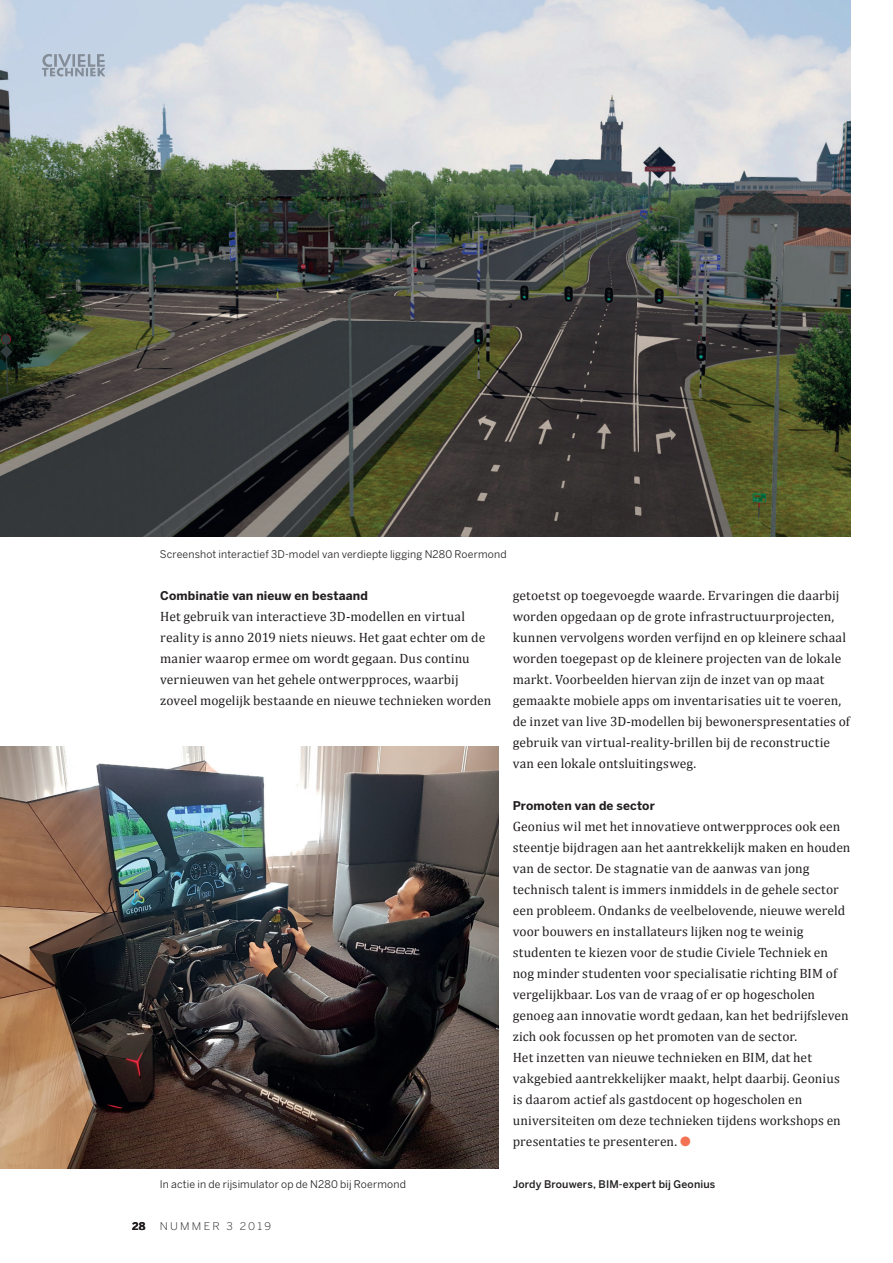
<style>
.page{position:relative;width:893px;height:1263px;background:#fff}
.page>*{position:absolute;margin:0;border:0;box-sizing:border-box;transform-origin:0 0}
.t1{font:13.5px/21px "Cambria";letter-spacing:.01em;color:#231f20}
.t2{font:700 12px "Benton Sans";letter-spacing:.01em;color:#231f20}
.t3{font:10.5px "Benton Sans";letter-spacing:.015em;color:#231f20}
.t4{font:500 10.5px "Benton Sans";letter-spacing:.015em;color:#231f20}
.t5{font:300 10.5px "Benton Sans";letter-spacing:.2em;color:#231f20;scale:1.05 1}
.t6{font:700 10.5px "Benton Sans";color:#231f20}
.s1{color:#f37255}
</style>
<div class="page">
<img style="left:0;top:0;width:850px;height:537px">
<img style="left:42px;top:54px;width:63px;height:23px">
<img style="left:0;top:746px;width:498px;height:423px">
<p class="t3" style="left:160px;top:548px;width:348px">Screenshot interactief 3D-model van verdiepte ligging N280 Roermond</p>
<p class="t2" style="left:160px;top:588px;width:209px">Combinatie van nieuw en bestaand</p>
<p class="t1" style="left:160px;top:606px;width:333px">Het gebruik van interactieve 3D-modellen en virtual reality is anno 2019 niets nieuws. Het gaat echter om de manier waarop ermee om wordt gegaan. Dus continu vernieuwen van het gehele ontwerpproces, waarbij zoveel mogelijk bestaande en nieuwe technieken worden</p>
<p class="t1" style="left:513px;top:585px;width:339px">getoetst op toegevoegde waarde. Ervaringen die daarbij worden opgedaan op de grote infrastructuurprojecten, kunnen vervolgens worden verfijnd en op kleinere schaal worden toegepast op de kleinere projecten van de lokale markt. Voorbeelden hiervan zijn de inzet van op maat gemaakte mobiele apps om inventarisaties uit te voeren, de inzet van live 3D-modellen bij bewonerspresentaties of gebruik van virtual-reality-brillen bij de reconstructie van een lokale ontsluitingsweg.</p>
<p class="t2" style="left:513px;top:798px;width:144px">Promoten van de sector</p>
<p class="t1" style="left:513px;top:816px;width:339px">Geonius wil met het innovatieve ontwerpproces ook een steentje bijdragen aan het aantrekkelijk maken en houden van de sector. De stagnatie van de aanwas van jong technisch talent is immers inmiddels in de gehele sector een probleem. Ondanks de veelbelovende, nieuwe wereld voor bouwers en installateurs lijken nog te weinig studenten te kiezen voor de studie Civiele Techniek en nog minder studenten voor specialisatie richting BIM of vergelijkbaar. Los van de vraag of er op hogescholen genoeg aan innovatie wordt gedaan, kan het bedrijfsleven zich ook focussen op het promoten van de sector.<br>Het inzetten van nieuwe technieken en BIM, dat het vakgebied aantrekkelijker maakt, helpt daarbij. Geonius is daarom actief als gastdocent op hogescholen en universiteiten om deze technieken tijdens workshops en presentaties te presenteren. <span class="s1">●</span></p>
<p class="t3" style="left:160px;top:1178px;width:247px">In actie in de rijsimulator op de N280 bij Roermond</p>
<p class="t4" style="left:513px;top:1178px;width:204px">Jordy Brouwers, BIM-expert bij Geonius</p>
<p class="t6" style="left:132px;top:1220px;width:15px">28</p>
<p class="t5" style="left:160px;top:1220px;width:107px">NUMMER 3 2019</p>
</div>
